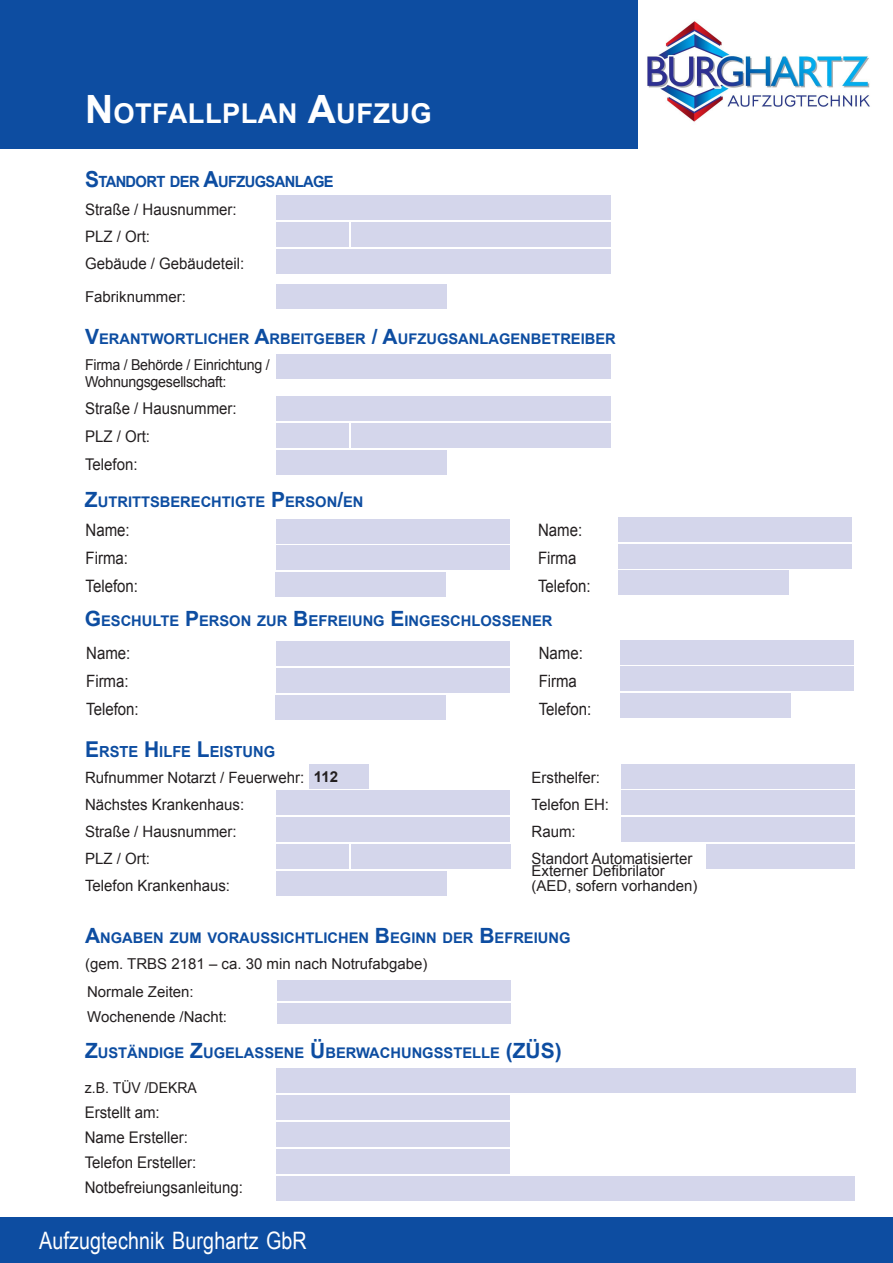
<style>
.page{position:relative;width:893px;height:1263px;background:#fff}
.page>*{position:absolute;margin:0;border:0;box-sizing:border-box;transform-origin:0 0}
.t1{font:700 27.3px "Arial";letter-spacing:.015em;color:#fff}
.t2{font:24px "Arial Narrow";letter-spacing:.005em;color:#fff}
.t3{font:17.1px "Arial";color:#231f20;scale:.88 1}
.t4{font:16.95px "Arial";color:#231f20;scale:.88 1}
.t5{font:16.2px/27.8px "Arial";color:#231f20;scale:.93 1}
.t6{font:16.05px/24.9px "Arial";color:#231f20;scale:.94 1}
.t7{font:15.75px/27.2px "Arial";color:#231f20;scale:.95 1}
.t8{font:15.6px "Arial";color:#231f20;scale:.96 1}
.t9{font:700 15.45px "Arial";letter-spacing:-.045em;color:#0d4da1;scale:.95 1}
.t10{font:700 15.3px "Arial";color:#0d4da1;scale:.96 1}
.t11{font:15px/15.8px "Arial";color:#231f20}
.t12{font:15px/17.2px "Arial";letter-spacing:-.02em;color:#231f20;scale:.95 1}
.t13{font:15px "Arial";color:#231f20;scale:.94 1}
.t14{font:700 15px "Arial";color:#231f20}
.t15{font:700 14.7px "Arial";color:#0d4da1}
.s1{font-size:39px}
.s2{font-size:22.05px}
.s3{font-size:21px}
.s4{font-size:15px}
.s5{font-size:21.9px}
</style>
<div class="page">
<div style="left:0;top:1218px;width:893px;height:45px;background:#0d4da1"></div>
<div style="left:0;top:0;width:638px;height:149px;background:#0d4da1"></div>
<div style="left:276px;top:195px;width:335px;height:25px;background:#d4d6eb"></div>
<div style="left:276px;top:249px;width:335px;height:24px;background:#d4d6eb"></div>
<div style="left:276px;top:222px;width:73px;height:25px;background:#d4d6eb"></div>
<div style="left:351px;top:222px;width:260px;height:25px;background:#d4d6eb"></div>
<div style="left:276px;top:284px;width:170px;height:25px;background:#d4d6eb"></div>
<div style="left:276px;top:355px;width:335px;height:24px;background:#d4d6eb"></div>
<div style="left:276px;top:396px;width:335px;height:25px;background:#d4d6eb"></div>
<div style="left:276px;top:423px;width:73px;height:25px;background:#d4d6eb"></div>
<div style="left:276px;top:844px;width:73px;height:25px;background:#d4d6eb"></div>
<div style="left:351px;top:423px;width:260px;height:25px;background:#d4d6eb"></div>
<div style="left:351px;top:844px;width:159px;height:25px;background:#d4d6eb"></div>
<div style="left:276px;top:450px;width:170px;height:24px;background:#d4d6eb"></div>
<div style="left:276px;top:641px;width:234px;height:25px;background:#d4d6eb"></div>
<div style="left:276px;top:668px;width:234px;height:25px;background:#d4d6eb"></div>
<div style="left:276px;top:695px;width:170px;height:25px;background:#d4d6eb"></div>
<div style="left:620px;top:640px;width:234px;height:24px;background:#d4d6eb"></div>
<div style="left:620px;top:666px;width:234px;height:25px;background:#d4d6eb"></div>
<div style="left:620px;top:693px;width:170px;height:25px;background:#d4d6eb"></div>
<div style="left:276px;top:790px;width:234px;height:25px;background:#d4d6eb"></div>
<div style="left:276px;top:817px;width:234px;height:25px;background:#d4d6eb"></div>
<div style="left:276px;top:871px;width:170px;height:24px;background:#d4d6eb"></div>
<div style="left:310px;top:764px;width:59px;height:24px;background:#d4d6eb"></div>
<div style="left:621px;top:790px;width:234px;height:25px;background:#d4d6eb"></div>
<div style="left:621px;top:817px;width:234px;height:25px;background:#d4d6eb"></div>
<div style="left:621px;top:764px;width:234px;height:24px;background:#d4d6eb"></div>
<div style="left:706px;top:844px;width:149px;height:25px;background:#d4d6eb"></div>
<div style="left:276px;top:1095px;width:234px;height:25px;background:#d4d6eb"></div>
<div style="left:276px;top:1122px;width:234px;height:25px;background:#d4d6eb"></div>
<div style="left:276px;top:1149px;width:234px;height:25px;background:#d4d6eb"></div>
<div style="left:277px;top:980px;width:234px;height:20px;background:#d4d6eb"></div>
<div style="left:618px;top:517px;width:234px;height:25px;background:#d4d6eb"></div>
<div style="left:618px;top:544px;width:234px;height:24px;background:#d4d6eb"></div>
<div style="left:618px;top:571px;width:170px;height:24px;background:#d4d6eb"></div>
<div style="left:276px;top:519px;width:234px;height:24px;background:#d4d6eb"></div>
<div style="left:276px;top:545px;width:234px;height:25px;background:#d4d6eb"></div>
<div style="left:276px;top:572px;width:170px;height:25px;background:#d4d6eb"></div>
<div style="left:277px;top:1068px;width:579px;height:25px;background:#d4d6eb"></div>
<img style="left:647px;top:21px;width:223px;height:101px">
<div style="left:277px;top:1003px;width:234px;height:20px;background:#d4d6eb"></div>
<div style="left:276px;top:1176px;width:579px;height:25px;background:#d4d6eb"></div>
<h1 class="t1" style="left:85px;top:96px;width:348px"><span class="s1">N</span>OTFALLPLAN <span class="s1">A</span>UFZUG</h1>
<p class="t9" style="left:85px;top:172px;width:263px"><span class="s2">S</span>TANDORT DER <span class="s2">A</span>UFZUGSANLAGE</p>
<p class="t7" style="left:85px;top:196px;width:169px">Straße / Hausnummer:<br>PLZ / Ort:<br>Gebäude / Gebäudeteil:</p>
<p class="t11" style="left:85px;top:289px;width:102px">Fabriknummer:</p>
<p class="t15" style="left:85px;top:329px;width:532px"><span class="s3">V</span>ERANTWORTLICHER <span class="s3">A</span>RBEITGEBER <span class="s3">/ A</span>UFZUGSANLAGENBETREIBER</p>
<p class="t12" style="left:85px;top:356px;width:196px">Firma / Behörde / Einrichtung /<br>Wohnungsgesellschaft:</p>
<p class="t5" style="left:85px;top:395px;width:165px">Straße / Hausnummer:<br>PLZ / Ort:<br>Telefon:</p>
<p class="t15" style="left:85px;top:492px;width:280px"><span class="s3">Z</span>UTRITTSBERECHTIGTE <span class="s3">P</span>ERSON<span class="s3">/</span>EN</p>
<p class="t3" style="left:86px;top:519px;width:52px">Name:</p>
<p class="t3" style="left:538px;top:519px;width:52px">Name:</p>
<p class="t3" style="left:86px;top:547px;width:50px">Firma:</p>
<p class="t3" style="left:538px;top:547px;width:45px">Firma</p>
<p class="t3" style="left:86px;top:575px;width:61px">Telefon:</p>
<p class="t3" style="left:538px;top:575px;width:61px">Telefon:</p>
<p class="t15" style="left:85px;top:611px;width:469px"><span class="s3">G</span>ESCHULTE <span class="s3">P</span>ERSON ZUR <span class="s3">B</span><span class="s4">EF</span>REIUNG <span class="s3">E</span>INGESCHLOSSENER</p>
<p class="t4" style="left:86px;top:642px;width:52px">Name:</p>
<p class="t4" style="left:539px;top:642px;width:52px">Name:</p>
<p class="t4" style="left:86px;top:670px;width:50px">Firma:</p>
<p class="t4" style="left:539px;top:670px;width:45px">Firma</p>
<p class="t4" style="left:86px;top:697px;width:61px">Telefon:</p>
<p class="t4" style="left:539px;top:697px;width:61px">Telefon:</p>
<p class="t10" style="left:85px;top:741px;width:199px"><span class="s5">E</span>RSTE <span class="s5">H</span>ILFE <span class="s5">L</span>EISTUNG</p>
<p class="t8" style="left:85px;top:768px;width:230px">Rufnummer Notarzt / Feuerwehr:</p>
<p class="t8" style="left:531px;top:768px;width:73px">Ersthelfer:</p>
<p class="t8" style="left:85px;top:794px;width:167px">Nächstes Krankenhaus:</p>
<p class="t8" style="left:531px;top:794px;width:82px">Telefon EH:</p>
<p class="t8" style="left:85px;top:821px;width:160px">Straße / Hausnummer:</p>
<p class="t8" style="left:531px;top:821px;width:48px">Raum:</p>
<p class="t8" style="left:85px;top:848px;width:69px">PLZ / Ort:</p>
<p class="t8" style="left:531px;top:848px;width:169px">Standort Automatisierter</p>
<p class="t8" style="left:85px;top:875px;width:153px">Telefon Krankenhaus:</p>
<p class="t14" style="left:314px;top:766px;width:26px">112</p>
<p class="t11" style="left:531px;top:863px;width:167px">Externer Defibrilator (AED, sofern vorhanden)</p>
<p class="t15" style="left:85px;top:928px;width:487px"><span class="s3">A</span>NGABEN ZUM VORAUSSICHTLICHEN <span class="s3">B</span>EGINN DER <span class="s3">B</span>EFREIUNG</p>
<p class="t11" style="left:85px;top:956px;width:344px">(gem. TRBS 2181 – ca. 30 min nach Notrufabgabe)</p>
<p class="t11" style="left:87px;top:980px;width:142px;line-height:24.8px">Normale Zeiten:<br>Wochenende /Nacht:</p>
<p class="t15" style="left:85px;top:1043px;width:478px"><span class="s3">Z</span>USTÄNDIGE <span class="s3">Z</span>UGELASSENE <span class="s3">Ü</span>BERWACHUNGSSTELLE <span class="s3">(ZÜS)</span></p>
<p class="t13" style="left:85px;top:1079px;width:121px">z.B. TÜV /DEKRA</p>
<p class="t6" style="left:85px;top:1100px;width:170px">Erstellt am:<br>Name Ersteller:<br>Telefon Ersteller:<br>Notbefreiungsanleitung:</p>
<h2 class="t2" style="left:39px;top:1227px;width:269px">Aufzugtechnik Burghartz GbR</h2>
</div>
